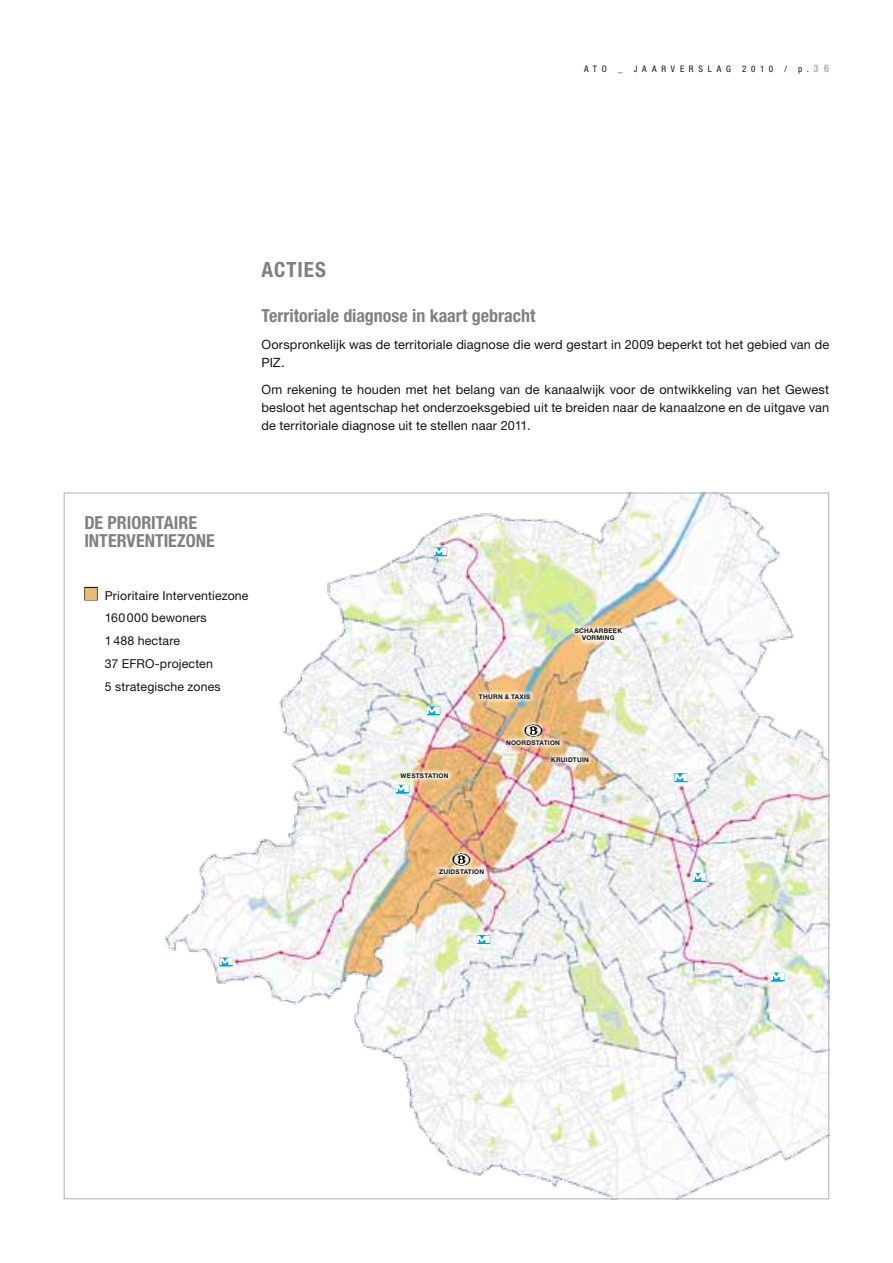
<style>
.page{position:relative;width:893px;height:1263px;background:#fff}
.page>*{position:absolute;margin:0;border:0;box-sizing:border-box;transform-origin:0 0}
.t1{font:700 condensed 21px "Helvetica Neue";color:#818181}
.t2{font:700 condensed 18px/18px "Helvetica Neue";color:#818181}
.t3{font:12.75px/18px "Helvetica Neue";letter-spacing:.01em;color:#131414}
.t4{font:12.3px/22.8px "Helvetica Neue";letter-spacing:.01em;color:#131414}
.t5{font:condensed 9px "Helvetica Neue";letter-spacing:.53em;color:#131414}
.t6{font:700 6.45px "Helvetica Neue";letter-spacing:.04em;color:#131414}
.s1{font-weight:700;font-size:10.5px;color:#aeb0b0}
.s2{color:#eabb78}
</style>
<div class="page">
<img style="left:84px;top:495px;width:743px;height:702px">
<svg style="left:448px;top:848px;width:28px;height:16px"></svg>
<img style="left:453px;top:853px;width:18px;height:11px">
<svg style="left:519px;top:719px;width:28px;height:16px"></svg>
<img style="left:524px;top:724px;width:18px;height:11px">
<svg style="left:434px;top:864px;width:55px;height:15px"></svg>
<svg style="left:395px;top:768px;width:59px;height:15px"></svg>
<svg style="left:501px;top:735px;width:64px;height:15px"></svg>
<svg style="left:546px;top:751px;width:48px;height:16px"></svg>
<svg style="left:473px;top:688px;width:63px;height:16px"></svg>
<svg style="left:570px;top:623px;width:57px;height:23px"></svg>
<img style="left:219px;top:957px;width:14px;height:9px">
<svg style="left:434px;top:547px;width:13px;height:9px"></svg>
<img style="left:771px;top:973px;width:14px;height:9px">
<img style="left:674px;top:773px;width:14px;height:9px">
<svg style="left:693px;top:873px;width:13px;height:9px"></svg>
<img style="left:396px;top:785px;width:14px;height:9px">
<img style="left:427px;top:706px;width:14px;height:9px">
<svg style="left:477px;top:935px;width:13px;height:9px"></svg>
<div style="left:84px;top:587px;width:14px;height:13px;border:1px solid #131414"></div>
<p class="t5" style="left:584px;top:64px;width:67px">ATO _ JAA</p>
<p class="t5" style="left:661px;top:64px;width:169px">RVERSLAG 2010 / P.<span class="s1">36</span></p>
<h1 class="t1" style="left:261px;top:256px;width:24px">Acties</h1>
<h2 class="t2" style="left:261px;top:306px;width:275px">Territoriale diagnose in kaart gebracht</h2>
<p class="t3" style="left:261px;top:335px;width:569px">Oorspronkelijk was de territoriale diagnose die werd gestart in 2009 beperkt tot het gebied van de<br>PIZ.</p>
<p class="t3" style="left:261px;top:380px;width:569px;text-align:justify">Om rekening te houden met het belang van de kanaalwijk voor de ontwikkeling van het Gewest besloot het agentschap het onderzoeksgebied uit te breiden naar de kanaalzone en de uitgave van de territoriale diagnose uit te stellen naar 2011.</p>
<h2 class="t2" style="left:84px;top:513px;width:132px">DE PRIORITAIRE<br>INTERVENTIEZONE</h2>
<p class="t4" style="left:105px;top:584px;width:145px;text-indent:-21px"><span class="s2">■</span> Prioritaire Interventiezone<br>160000 bewoners<br>1488 hectare<br>37 EFRO-projecten<br>5 strategische zones</p>
<p class="t6" style="left:401px;top:772px;width:12px">WESTST</p>
<p class="t6" style="left:428px;top:772px;width:22px">ATIO N</p>
<p class="t6" style="left:479px;top:692px;width:50px">TH URN &amp; TAXIS</p>
<p class="t6" style="left:575px;top:626px;width:30px">SCHAARBEE</p>
<p class="t6" style="left:617px;top:626px;width:6px">K</p>
<p class="t6" style="left:582px;top:634px;width:6px">VOR</p>
<p class="t6" style="left:596px;top:634px;width:19px">MING</p>
<p class="t6" style="left:506px;top:739px;width:6px">NOORDST</p>
<p class="t6" style="left:540px;top:739px;width:22px">ATIO N</p>
<p class="t6" style="left:551px;top:755px;width:39px">KRUIDTUIN</p>
<p class="t6" style="left:439px;top:868px;width:15px">ZUIDST</p>
<p class="t6" style="left:464px;top:868px;width:22px">ATIO N</p>
</div>
